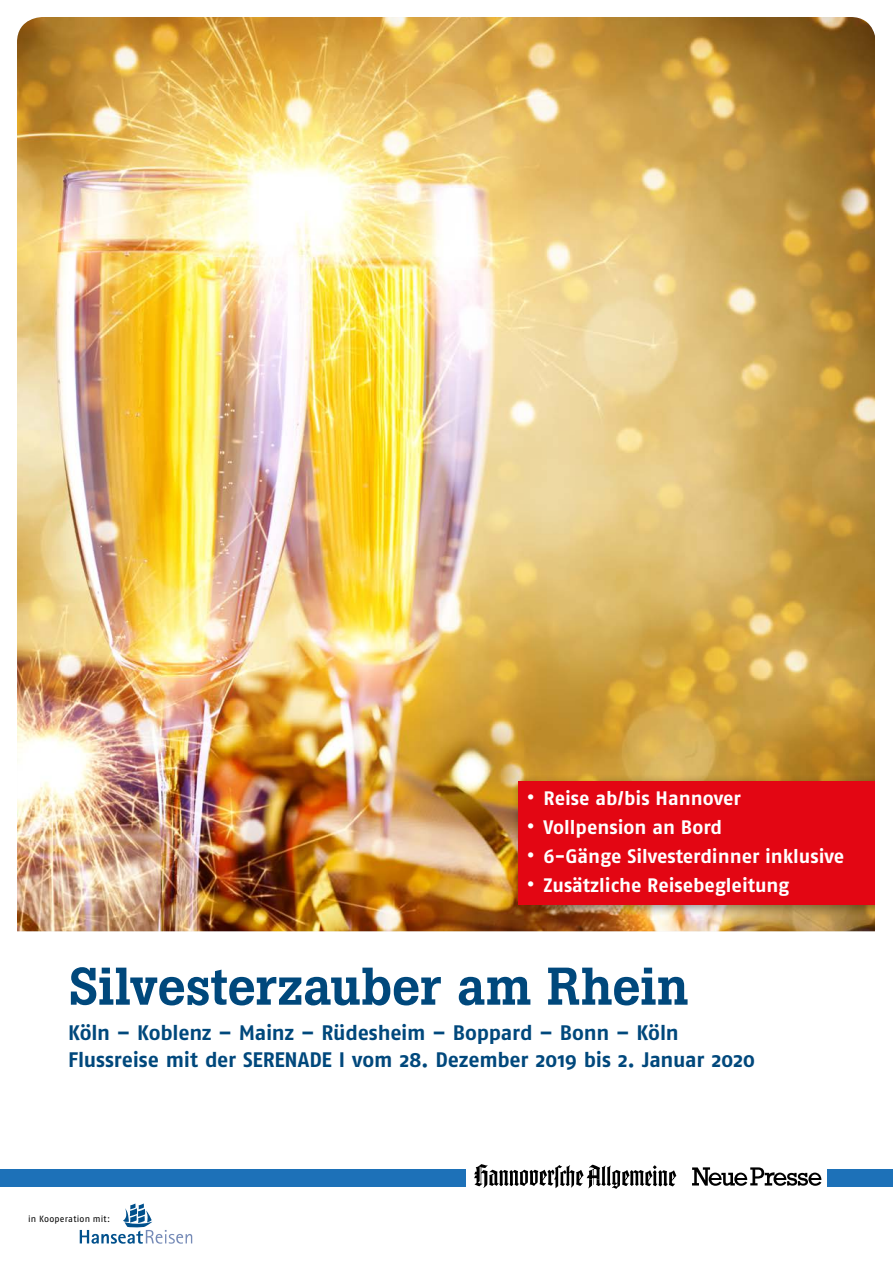
<style>
.page{position:relative;width:893px;height:1263px;background:#fff}
.page>*{position:absolute;margin:0;border:0;box-sizing:border-box;transform-origin:0 0}
.t1{font:500 52.5px "Boton Pro";letter-spacing:-.005em;color:#00487c}
.t2{font:700 21px/27px "Fago OT";letter-spacing:-.015em;color:#00487c}
.t3{font:700 19.5px "Fago OT";color:#fff}
.t4{font:9px "Fago OT";letter-spacing:.02em;color:#000}
.s1{font-size:21.45px}
</style>
<div class="page">
<svg style="left:80px;top:1203px;width:112px;height:41px"></svg>
<div style="left:0;top:1169px;width:465px;height:17px;background:#1d71b8"></div>
<div style="left:827px;top:1169px;width:66px;height:17px;background:#1d71b8"></div>
<svg style="left:474px;top:1164px;width:202px;height:25px"></svg>
<svg style="left:692px;top:1167px;width:129px;height:19px"></svg>
<img style="left:17px;top:17px;width:858px;height:914px">
<div style="left:512px;top:775px;width:381px;height:142px;background:#000;opacity:.4"></div>
<div style="left:518px;top:781px;width:375px;height:123px;background:#e30613"></div>
<div style="left:876px;top:0;width:17px;height:948px;background:#fff"></div>
<p class="t3" style="left:527px;top:786px;width:216px"><span class="s1">•</span> Reise ab/bis Hannover</p>
<p class="t3" style="left:527px;top:815px;width:197px"><span class="s1">•</span> Vollpension an Bord</p>
<p class="t3" style="left:527px;top:844px;width:319px"><span class="s1">•</span> 6-Gänge Silvesterdinner inklusive</p>
<p class="t3" style="left:527px;top:873px;width:264px"><span class="s1">•</span> Zusätzliche Reisebegleitung</p>
<h1 class="t1" style="left:68px;top:952px;width:622px">Silvesterzauber am Rhein</h1>
<p class="t2" style="left:68px;top:1019px;width:689px">Köln – Koblenz – Mainz – Rüdesheim – Boppard – Bonn – Köln<br>Flussreise mit der SERENADE I vom 28. Dezember 2019 bis 2. Januar 2020</p>
<p class="t4" style="left:28px;top:1213px;width:83px">in Kooperation mit:</p>
</div>
